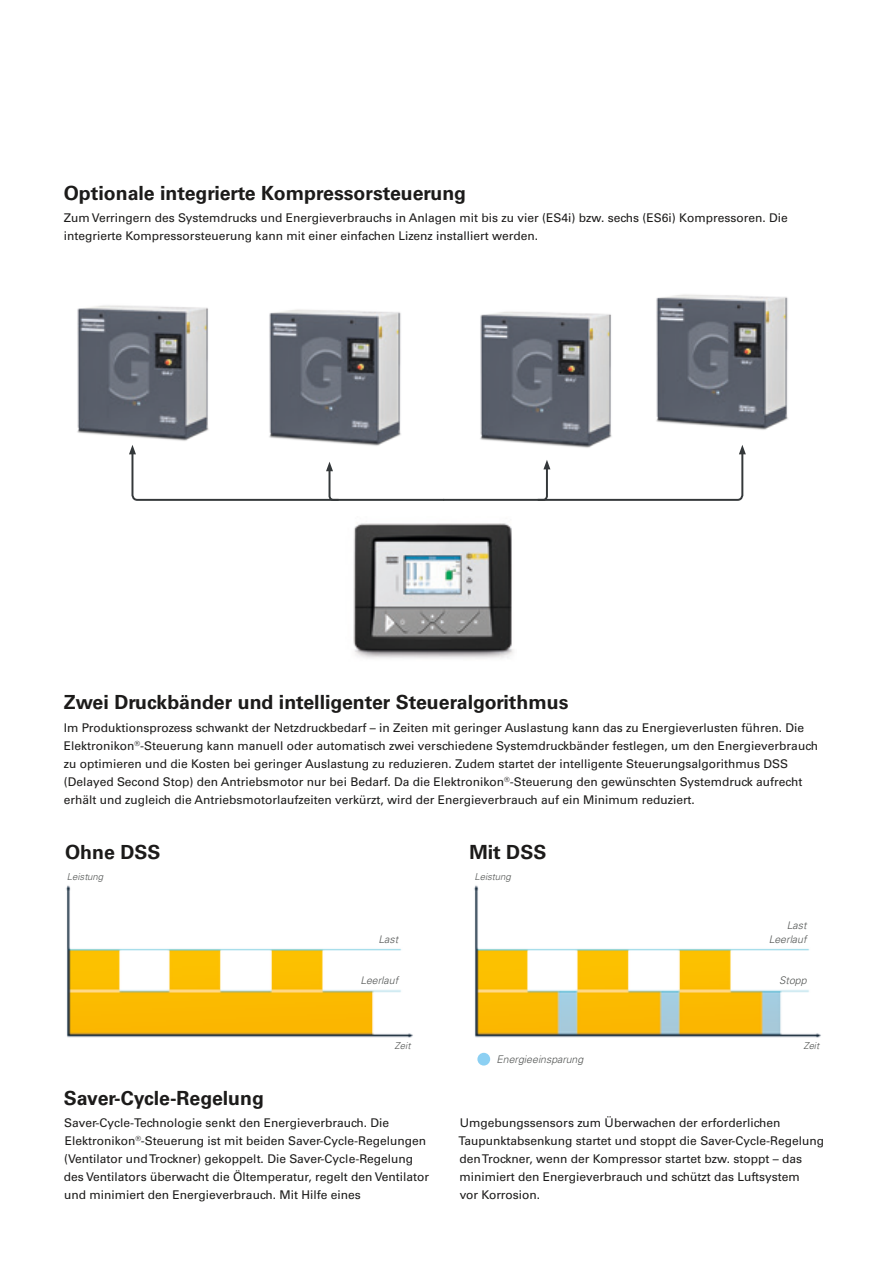
<style>
.page{position:relative;width:893px;height:1263px;background:#fff}
.page>*{position:absolute;margin:0;border:0;box-sizing:border-box;transform-origin:0 0}
.t1{font:700 19.5px "Univers LT Std";color:#1c1b1a}
.t2{font:12px/18px "Univers LT Std";color:#1c1b1a}
.t3{font:italic 300 10.5px/14.2px "Univers LT Std";color:#535554;text-align:right}
.t4{font:italic 300 9.6px "Univers LT Std";color:#535554}
</style>
<div class="page">
<img style="left:269px;top:309px;width:132px;height:136px">
<img style="left:656px;top:294px;width:132px;height:136px">
<img style="left:77px;top:305px;width:132px;height:136px">
<img style="left:480px;top:311px;width:132px;height:134px">
<svg style="left:129px;top:445px;width:617px;height:56px"></svg>
<img style="left:353px;top:523px;width:161px;height:136px">
<img style="left:66px;top:885px;width:347px;height:153px">
<img style="left:474px;top:885px;width:347px;height:153px">
<div style="left:477px;top:1053px;width:13px;height:12px;background:#8cd0f3;border-radius:50%"></div>
<h1 class="t1" style="left:64px;top:182px;width:404px">Optionale integrierte Kompressorsteuerung</h1>
<p class="t2" style="left:64px;top:209px;width:725px">Zum Verringern des Systemdrucks und Energieverbrauchs in Anlagen mit bis zu vier (ES4i) bzw. sechs (ES6i) Kompressoren. Die integrierte Kompressorsteuerung kann mit einer einfachen Lizenz installiert werden.</p>
<h1 class="t1" style="left:64px;top:691px;width:506px">Zwei Druckbänder und intelligenter Steueralgorithmus</h1>
<p class="t2" style="left:64px;top:718px;width:756px">Im Produktionsprozess schwankt der Netzdruckbedarf – in Zeiten mit geringer Auslastung kann das zu Energieverlusten führen. Die Elektronikon<sup>®</sup>-Steuerung kann manuell oder automatisch zwei verschiedene Systemdruckbänder festlegen, um den Energieverbrauch zu optimieren und die Kosten bei geringer Auslastung zu reduzieren. Zudem startet der intelligente Steuerungsalgorithmus DSS (Delayed Second Stop) den Antriebsmotor nur bei Bedarf. Da die Elektronikon<sup>®</sup>-Steuerung den gewünschten Systemdruck aufrecht erhält und zugleich die Antriebsmotorlaufzeiten verkürzt, wird der Energieverbrauch auf ein Minimum reduziert.</p>
<h1 class="t1" style="left:65px;top:840px;width:97px">Ohne DSS</h1>
<h1 class="t1" style="left:469px;top:840px;width:78px">Mit DSS</h1>
<p class="t4" style="left:67px;top:871px;width:38px">Leistung</p>
<p class="t4" style="left:475px;top:871px;width:38px">Leistung</p>
<p class="t3" style="left:378px;top:932px;width:21px">Last</p>
<p class="t3" style="left:769px;top:918px;width:39px">Last<br>Leerlauf</p>
<p class="t3" style="left:360px;top:973px;width:39px">Leerlauf</p>
<p class="t3" style="left:779px;top:973px;width:29px">Stopp</p>
<p class="t4" style="left:395px;top:1040px;width:17px">Zeit</p>
<p class="t4" style="left:803px;top:1040px;width:17px">Zeit</p>
<h1 class="t1" style="left:64px;top:1086px;width:202px">Saver-Cycle-Regelung</h1>
<p class="t3" style="left:497px;top:1052px;width:88px">Energieeinsparung</p>
<p class="t2" style="left:64px;top:1113px;width:367px">Saver-Cycle-Technologie senkt den Energieverbrauch. Die Elektronikon<sup>®</sup>-Steuerung ist mit beiden Saver-Cycle-Regelungen (Ventilator und Trockner) gekoppelt. Die Saver-Cycle-Regelung des Ventilators überwacht die Öltemperatur, regelt den Ventilator und minimiert den Energieverbrauch. Mit Hilfe eines</p>
<p class="t2" style="left:459px;top:1113px;width:367px">Umgebungssensors zum Überwachen der erforderlichen Taupunktabsenkung startet und stoppt die Saver-Cycle-Regelung den Trockner, wenn der Kompressor startet bzw. stoppt – das minimiert den Energieverbrauch und schützt das Luftsystem<br>vor Korrosion.</p>
</div>
